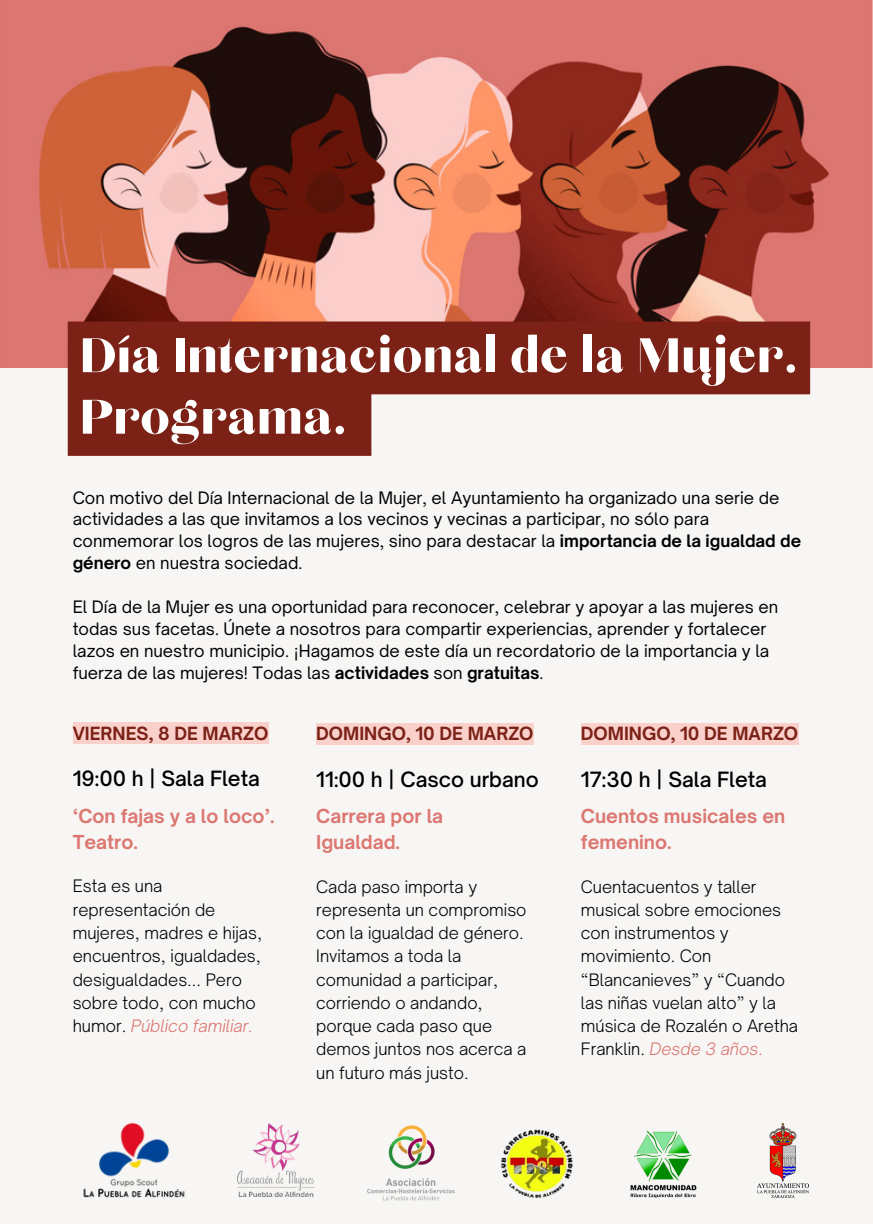
<style>
.page{position:relative;width:873px;height:1224px;background:#f7f6f4}
.page>*{position:absolute;margin:0;border:0;box-sizing:border-box;transform-origin:0 0}
.t1{font:60.4px/61.6px "Chloe";color:#fff}
.t2{font:500 20.2px "Open Sauce One";color:#000}
.t3{font:700 18.4px/26.2px "Open Sauce One";color:#dc7671}
.t4{font:700 17.4px "Open Sauce One";color:#7b2116}
.t5{font:16.4px/21.8px "Open Sauce One";color:#000}
.t6{font:300 16.4px/23.2px "Open Sauce One";color:#000}
.s1{font-weight:700}
.s2{font-style:italic;color:#dc7671}
.s3{color:#dc7671}
</style>
<div class="page">
<img style="left:500px;top:1129px;width:73px;height:70px">
<img style="left:630px;top:1130px;width:66px;height:67px">
<img style="left:758px;top:1124px;width:51px;height:73px">
<img style="left:367px;top:1125px;width:88px;height:76px">
<img style="left:237px;top:1123px;width:77px;height:74px">
<img style="left:83px;top:1122px;width:102px;height:76px">
<div style="left:73px;top:723px;width:195px;height:21px;background:#fad0cb"></div>
<div style="left:316px;top:723px;width:218px;height:21px;background:#fad0cb"></div>
<div style="left:581px;top:723px;width:217px;height:21px;background:#fad0cb"></div>
<img style="left:0;top:0;width:873px;height:368px">
<svg style="left:68px;top:322px;width:742px;height:134px;fill:#7b2116"></svg>
<p class="t1" style="left:80px;top:327px;width:720px">Día Internacional de la Mujer.<br>Programa.</p>
<p class="t5" style="left:73px;top:486px;width:730px">Con motivo del Día Internacional de la Mujer, el Ayuntamiento ha organizado una serie de actividades a las que invitamos a los vecinos y vecinas a participar, no sólo para conmemorar los logros de las mujeres, sino para destacar la <span class="s1">importancia de la igualdad de género</span> en nuestra sociedad.</p>
<p class="t5" style="left:73px;top:596px;width:707px">El Día de la Mujer es una oportunidad para reconocer, celebrar y apoyar a las mujeres en todas sus facetas. Únete a nosotros para compartir experiencias, aprender y fortalecer lazos en nuestro municipio. ¡Hagamos de este día un recordatorio de la importancia y la fuerza de las mujeres! Todas las <span class="s1">actividades</span> son <span class="s1">gratuitas</span>.</p>
<h2 class="t4" style="left:73px;top:722px;width:197px">VIERNES, 8 DE MARZO</h2>
<p class="t4" style="left:316px;top:722px;width:219px">DOMINGO, 10 DE MARZO</p>
<p class="t4" style="left:581px;top:722px;width:219px">DOMINGO, 10 DE MARZO</p>
<h2 class="t2" style="left:73px;top:766px;width:189px">19:00 h | Sala Fleta</h2>
<p class="t2" style="left:316px;top:766px;width:224px">11:00 h | Casco urbano</p>
<p class="t2" style="left:581px;top:766px;width:188px">17:30 h | Sala Fleta</p>
<h2 class="t3" style="left:73px;top:802px;width:204px">‘Con fajas y a lo loco’.<br>Teatro.</h2>
<p class="t3" style="left:316px;top:803px;width:128px">Carrera por la<br>Igualdad.</p>
<p class="t3" style="left:581px;top:803px;width:206px">Cuentos musicales en femenino.</p>
<p class="t6" style="left:73px;top:874px;width:191px">Esta es una representación de mujeres, madres e hijas, encuentros, igualdades, desigualdades... Pero sobre todo, con mucho humor. <span class="s2">Público familiar.</span></p>
<p class="t6" style="left:316px;top:875px;width:212px">Cada paso importa y representa un compromiso con la igualdad de género.<br>Invitamos a toda la comunidad a participar, corriendo o andando, porque cada paso que demos juntos nos acerca a un futuro más justo.</p>
<p class="t6" style="left:581px;top:875px;width:219px">Cuentacuentos y taller musical sobre emociones con instrumentos y movimiento. Con “Blancanieves” y “Cuando las niñas vuelan alto” y la música de Rozalén o Aretha<br>Franklin. <span class="s2">Desde 3 años</span><span class="s3">.</span></p>
</div>
